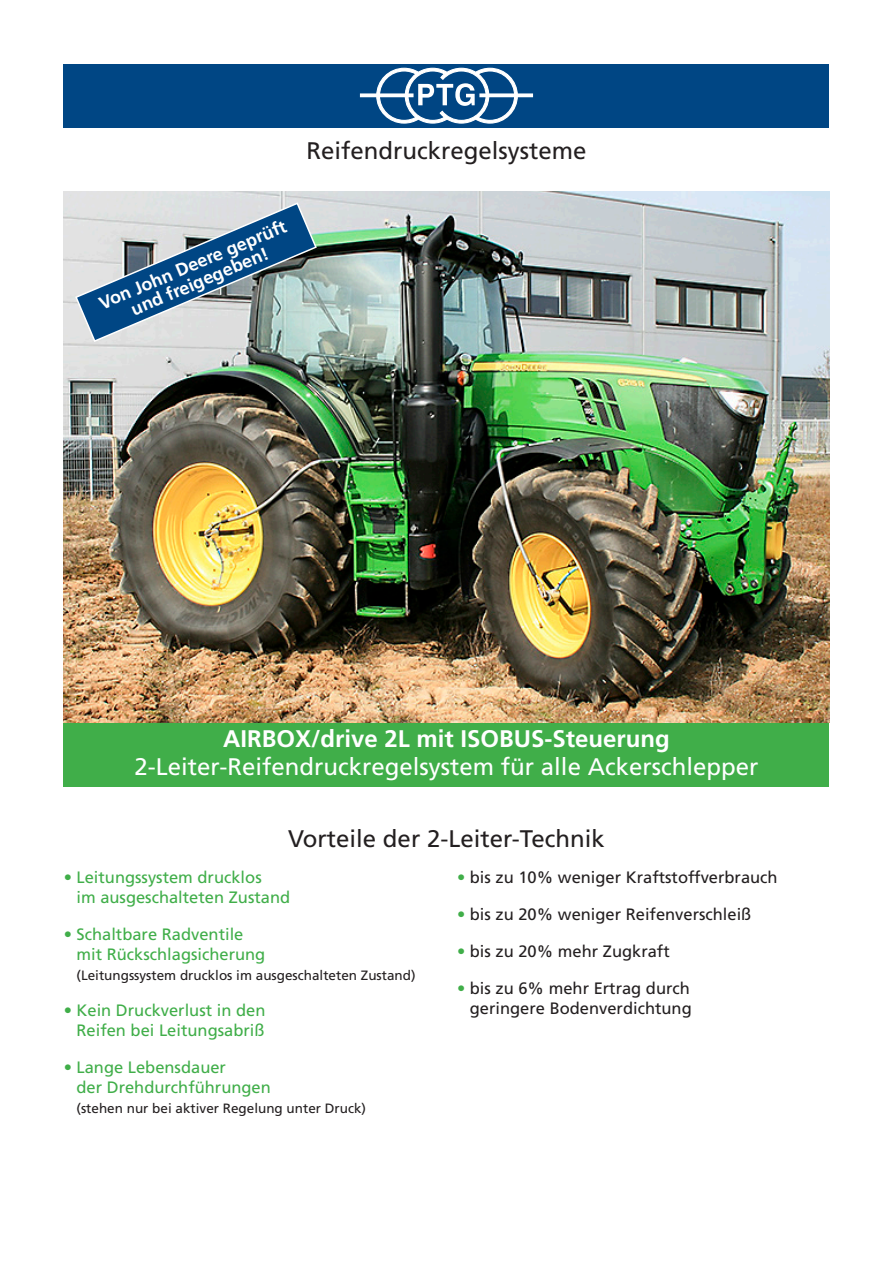
<style>
.page{position:relative;width:893px;height:1263px;background:#fff}
.page>*{position:absolute;margin:0;border:0;box-sizing:border-box;transform-origin:0 0}
.t1{font:24px "Frutiger";color:#fff}
.t2{font:24px "Frutiger";color:#231f20}
.t3{font:700 24px "Frutiger";color:#fff}
.t4{font:700 18px/18px "Frutiger";color:#fff;text-align:center}
.t5{font:16.5px/19.8px "Frutiger";color:#40ae49}
.t6{font:16.5px/19.8px "Frutiger";color:#231f20;text-align:right}
.t7{font:13.5px "Frutiger";color:#231f20}
.s1{color:#40ae49}
</style>
<div class="page">
<div style="left:64px;top:64px;width:765px;height:64px;background:#004684"></div>
<div style="left:360px;top:93px;width:54px;height:4px;border:1px solid #fff"></div>
<div style="left:479px;top:93px;width:54px;height:4px;border:1px solid #fff"></div>
<svg style="left:376px;top:67px;width:142px;height:57px"></svg>
<img style="left:64px;top:191px;width:765px;height:532px">
<div style="left:64px;top:723px;width:765px;height:64px;background:#40ae49"></div>
<svg style="left:74px;top:201px;width:244px;height:142px;background:#859fb2"></svg>
<h1 class="t2" style="left:306px;top:137px;width:282px">Reifendruckregelsysteme</h1>
<p class="t4" style="left:96px;top:296px;width:203px;rotate:-23deg">Von John Deere geprüft und freigegeben!</p>
<h1 class="t3" style="left:223px;top:724px;width:448px">AIRBOX/drive 2L mit ISOBUS-Steuerung</h1>
<h1 class="t1" style="left:135px;top:753px;width:625px">2-Leiter-Reifendruckregelsystem für alle Ackerschlepper</h1>
<h1 class="t2" style="left:288px;top:824px;width:318px">Vorteile der 2-Leiter-Technik</h1>
<p class="t5" style="left:77px;top:867px;width:215px;text-indent:-13px">• Leitungssystem drucklos<br>im ausgeschalteten Zustand</p>
<p class="t5" style="left:77px;top:924px;width:190px;text-indent:-13px">• Schaltbare Radventile mit Rückschlagsicherung</p>
<p class="t7" style="left:77px;top:967px;width:341px">(Leitungssystem drucklos im ausgeschalteten Zustand)</p>
<p class="t5" style="left:64px;top:1000px;width:203px;text-align:right">• Kein Druckverlust in den<br>Reifen bei Leitungsabriß</p>
<p class="t5" style="left:77px;top:1057px;width:196px;text-indent:-13px">• Lange Lebensdauer<br>der Drehdurchführungen</p>
<p class="t7" style="left:77px;top:1100px;width:291px">(stehen nur bei aktiver Regelung unter Druck)</p>
<p class="t6" style="left:457px;top:867px;width:322px"><span class="s1">•</span> bis zu 10% weniger Kraftstoffverbrauch</p>
<p class="t6" style="left:457px;top:904px;width:296px"><span class="s1">•</span> bis zu 20% weniger Reifenverschleiß</p>
<p class="t6" style="left:457px;top:941px;width:214px"><span class="s1">•</span> bis zu 20% mehr Zugkraft</p>
<p class="t6" style="left:457px;top:978px;width:236px"><span class="s1">•</span> bis zu 6% mehr Ertrag durch geringere Bodenverdichtung</p>
</div>
